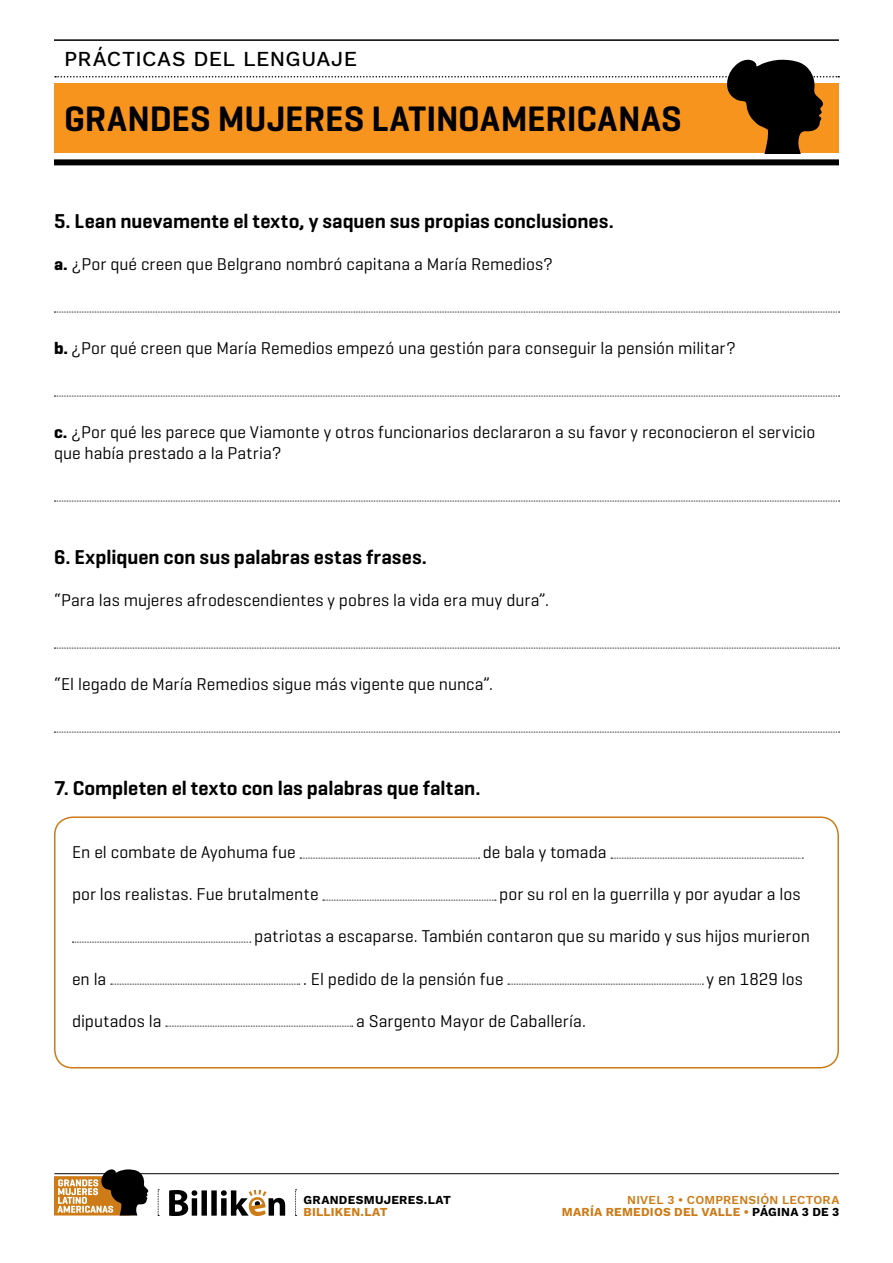
<style>
.page{position:relative;width:893px;height:1263px;background:#fff}
.page>*{position:absolute;margin:0;border:0;box-sizing:border-box;transform-origin:0 0}
.t1{font:600 36px "Geogrotesque";color:#000}
.t2{font:500 21px "Work Sans";letter-spacing:.02em;color:#000}
.t3{font:600 20.4px "Geogrotesque";color:#000}
.t4{font:17.4px/21px "Geogrotesque";color:#000}
.t5{font:600 12px/12px "Work Sans";letter-spacing:.02em;color:#cc7b16;text-align:right}
.t6{font:700 12px "Work Sans";letter-spacing:.025em;color:#000}
.t7{font:700 12px "Work Sans";letter-spacing:.02em;color:#cc7b16}
.s1{font-weight:700}
.s2{font-weight:700;color:#000}
</style>
<div class="page">
<div style="left:54px;top:159px;width:785px;height:6px;background:#000"></div>
<hr style="left:54px;top:39px;width:785px;height:2px;background:#000">
<svg style="left:55px;top:60px;width:784px;height:93px"></svg>
<hr style="left:54px;top:1173px;width:785px;height:1px;background:#000">
<svg style="left:169px;top:1190px;width:116px;height:26px"></svg>
<svg style="left:158px;top:1189px;width:1px;height:27px"></svg>
<svg style="left:295px;top:1189px;width:2px;height:27px"></svg>
<svg style="left:54px;top:1169px;width:95px;height:46px"></svg>
<svg style="left:54px;top:312px;width:786px;height:1px"></svg>
<svg style="left:54px;top:396px;width:786px;height:1px"></svg>
<svg style="left:54px;top:501px;width:786px;height:1px"></svg>
<svg style="left:54px;top:648px;width:786px;height:1px"></svg>
<svg style="left:54px;top:732px;width:786px;height:1px"></svg>
<svg style="left:300px;top:858px;width:180px;height:1px"></svg>
<svg style="left:611px;top:858px;width:192px;height:1px"></svg>
<svg style="left:323px;top:900px;width:173px;height:1px"></svg>
<svg style="left:72px;top:942px;width:179px;height:1px"></svg>
<svg style="left:111px;top:984px;width:189px;height:1px"></svg>
<svg style="left:508px;top:984px;width:195px;height:1px"></svg>
<svg style="left:166px;top:1026px;width:187px;height:1px"></svg>
<div style="left:54px;top:816px;width:785px;height:252px;border:2px solid #cc7b16;border-radius:18px"></div>
<p class="t2" style="left:64px;top:43px;width:294px">PRÁCTICAS DEL LENGUAJE</p>
<h1 class="t1" style="left:64px;top:96px;width:619px">GRANDES MUJERES LATINOAMERICANAS</h1>
<p class="t3" style="left:54px;top:209px;width:561px">5. Lean nuevamente el texto, y saquen sus propias conclusiones.</p>
<p class="t4" style="left:54px;top:253px;width:501px"><span class="s1">a.</span> ¿Por qué creen que Belgrano nombró capitana a María Remedios?</p>
<p class="t4" style="left:54px;top:337px;width:683px"><span class="s1">b.</span> ¿Por qué creen que María Remedios empezó una gestión para conseguir la pensión militar?</p>
<p class="t4" style="left:54px;top:421px;width:763px"><span class="s1">c.</span> ¿Por qué les parece que Viamonte y otros funcionarios declararon a su favor y reconocieron el servicio que había prestado a la Patria?</p>
<p class="t3" style="left:54px;top:545px;width:374px">6. Expliquen con sus palabras estas frases.</p>
<p class="t4" style="left:54px;top:589px;width:496px">“Para las mujeres afrodescendientes y pobres la vida era muy dura”.</p>
<p class="t4" style="left:54px;top:673px;width:441px">“El legado de María Remedios sigue más vigente que nunca”.</p>
<p class="t3" style="left:54px;top:776px;width:428px">7. Completen el texto con las palabras que faltan.</p>
<p class="t4" style="left:72px;top:841px;width:225px">En el combate de Ayohuma fue</p>
<p class="t4" style="left:483px;top:841px;width:125px">de bala y tomada</p>
<p class="t4" style="left:72px;top:883px;width:248px">por los realistas. Fue brutalmente</p>
<p class="t4" style="left:499px;top:883px;width:303px">por su rol en la guerrilla y por ayudar a los</p>
<p class="t4" style="left:254px;top:925px;width:557px">patriotas a escaparse. También contaron que su marido y sus hijos murieron</p>
<p class="t4" style="left:72px;top:967px;width:36px">en la</p>
<p class="t4" style="left:303px;top:967px;width:202px">. El pedido de la pensión fue</p>
<p class="t4" style="left:707px;top:967px;width:98px">y en 1829 los</p>
<p class="t4" style="left:72px;top:1009px;width:91px">diputados la</p>
<p class="t4" style="left:356px;top:1009px;width:231px">a Sargento Mayor de Caballería.</p>
<p class="t6" style="left:304px;top:1190px;width:149px">GRANDESMUJERES.LAT</p>
<p class="t7" style="left:304px;top:1202px;width:86px">BILLIKEN.LAT</p>
<p class="t5" style="left:562px;top:1193px;width:279px">NIVEL 3 • COMPRENSIÓN LECTORA<br><span class="s1">MARÍA REMEDIOS DEL VALLE •</span> <span class="s2">PÁGINA 3 DE 3</span></p>
</div>
